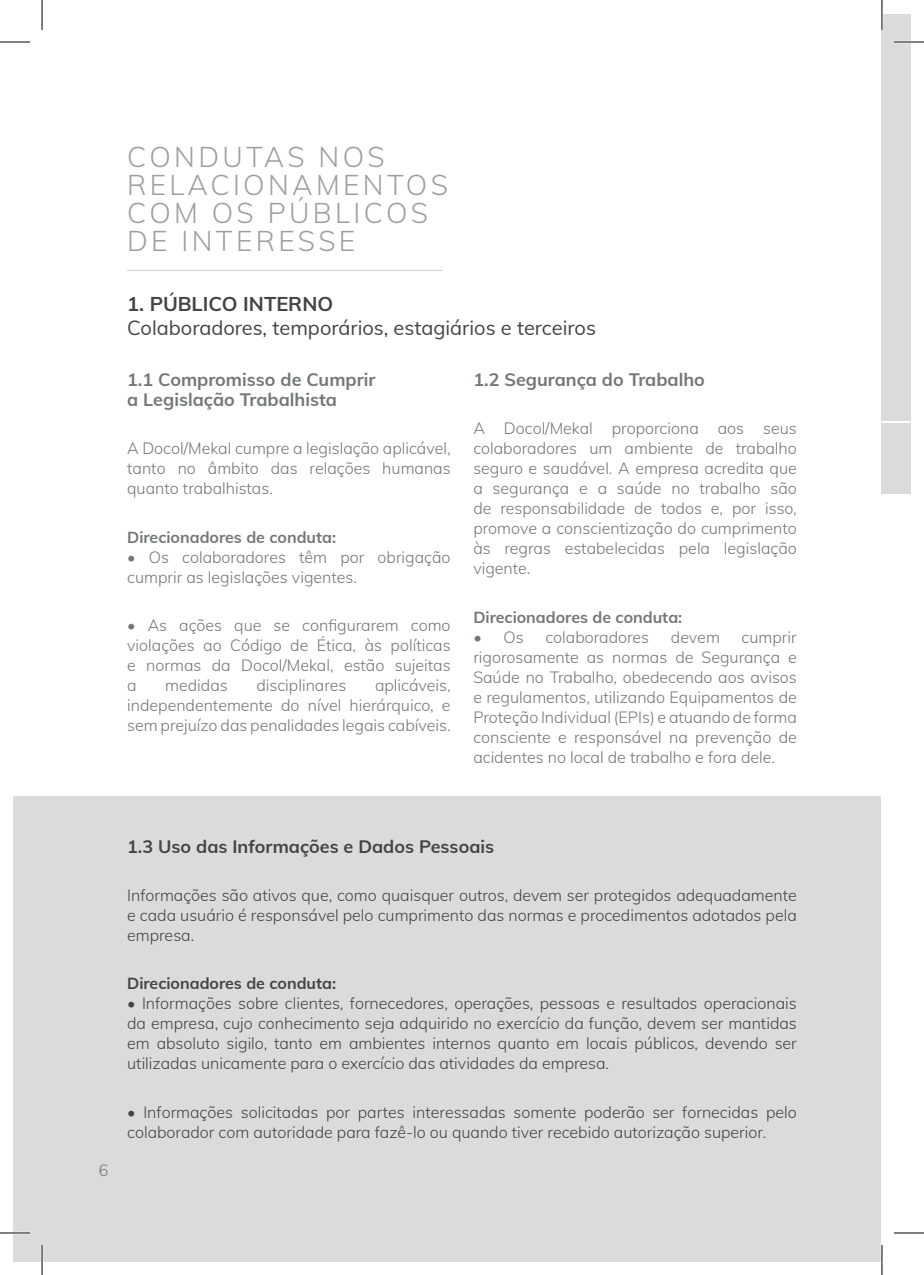
<style>
.page{position:relative;width:924px;height:1275px;background:#fff}
.page>*{position:absolute;margin:0;border:0;box-sizing:border-box;transform-origin:0 0}
.t1{font:300 28px/28px "Muli";letter-spacing:.12em;color:#9d9f9f}
.t2{font:20px/24px "Muli";color:#424545}
.t3{font:700 18px/20px "Muli";color:#727777}
.t4{font:700 18px "Muli";color:#424545}
.t5{font:300 16px/20px "Muli";color:#727777;text-align:justify}
.t6{font:300 16px/20px "Muli";color:#424545;text-align:justify}
.t7{font:700 16px "Muli";color:#727777}
.t8{font:700 16px "Muli";color:#424545}
.s1{font-weight:700}
</style>
<div class="page">
<div style="left:14px;top:796px;width:866px;height:465px;background:#dbdcda"></div>
<div style="left:880px;top:14px;width:29px;height:479px;background:#dbdcda"></div>
<hr style="left:127px;top:270px;width:315px;height:1px;background:#d0d3c2">
<hr style="left:880px;top:421px;width:29px;height:2px;background:#fff">
<hr style="left:893px;top:41px;width:30px;height:2px;background:#fff">
<hr style="left:0;top:1231px;width:30px;height:3px;background:#fff">
<hr style="left:41px;top:1245px;width:2px;height:30px;background:#fff">
<hr style="left:880px;top:0;width:2px;height:30px;background:#fff">
<hr style="left:0;top:42px;width:30px;height:1px;background:#000">
<hr style="left:893px;top:42px;width:30px;height:1px;background:#000">
<hr style="left:0;top:1232px;width:30px;height:1px;background:#000">
<hr style="left:893px;top:1232px;width:30px;height:1px;background:#000">
<hr style="left:42px;top:0;width:1px;height:30px;background:#000">
<hr style="left:42px;top:1245px;width:1px;height:30px;background:#000">
<hr style="left:881px;top:0;width:1px;height:30px;background:#000">
<hr style="left:881px;top:1245px;width:1px;height:30px;background:#000">
<p class="t1" style="left:127px;top:141px;width:322px">CONDUTAS NOS<br>RELACIONAMENTOS<br>COM OS PÚBLICOS<br>DE INTERESSE</p>
<p class="t2" style="left:127px;top:290px;width:470px"><span class="s1">1. PÚBLICO INTERNO<br></span>Colaboradores, temporários, estagiários e terceiros</p>
<p class="t3" style="left:127px;top:369px;width:250px">1.1 Compromisso de Cumprir a Legislação Trabalhista</p>
<p class="t5" style="left:127px;top:438px;width:325px">A Docol/Mekal cumpre a legislação aplicável, tanto no âmbito das relações humanas quanto trabalhistas.</p>
<p class="t7" style="left:127px;top:525px;width:210px">Direcionadores de conduta:</p>
<p class="t5" style="left:127px;top:546px;width:325px">• Os colaboradores têm por obrigação cumprir as legislações vigentes.</p>
<p class="t5" style="left:127px;top:614px;width:325px">• As ações que se configurarem como violações ao Código de Ética, às políticas e normas da Docol/Mekal, estão sujeitas a</p>
<p class="t3" style="left:473px;top:369px;width:233px">1.2 Segurança do Trabalho</p>
<p class="t5" style="left:473px;top:418px;width:325px">A Docol/Mekal proporciona aos seus colaboradores um ambiente de trabalho seguro e saudável. A empresa acredita que a segurança e a saúde no trabalho são de responsabilidade de todos e, por isso, promove a conscientização do cumprimento às regras estabelecidas pela legislação vigente.</p>
<p class="t7" style="left:473px;top:605px;width:210px">Direcionadores de conduta:</p>
<p class="t5" style="left:473px;top:626px;width:52px">• Os</p>
<p class="t5" style="left:545px;top:626px;width:105px">colaboradores</p>
<p class="t5" style="left:670px;top:626px;width:50px">devem</p>
<p class="t5" style="left:473px;top:626px;width:325px;text-indent:268px">cumprir rigorosamente as normas de Segurança e Saúde no Trabalho, obedecendo aos avisos e regulamentos, utilizando Equipamentos de Proteção Individual (EPIs) e atuando de forma consciente e responsável na prevenção de acidentes no local de trabalho e fora dele.</p>
<p class="t5" style="left:127px;top:674px;width:325px;text-indent:248px">aplicáveis, independentemente do nível hierárquico, e sem prejuízo das penalidades legais cabíveis.</p>
<p class="t5" style="left:165px;top:674px;width:64px">medidas</p>
<p class="t5" style="left:256px;top:674px;width:91px">disciplinares</p>
<p class="t5" style="left:99px;top:1159px;width:11px">6</p>
<p class="t4" style="left:127px;top:833px;width:368px">1.3 Uso das Informações e Dados Pessoais</p>
<p class="t6" style="left:127px;top:884px;width:671px">Informações são ativos que, como quaisquer outros, devem ser protegidos adequadamente e cada usuário é responsável pelo cumprimento das normas e procedimentos adotados pela empresa.</p>
<p class="t8" style="left:127px;top:972px;width:210px">Direcionadores de conduta:</p>
<p class="t6" style="left:127px;top:993px;width:671px">• Informações sobre clientes, fornecedores, operações, pessoas e resultados operacionais da empresa, cujo conhecimento seja adquirido no exercício da função, devem ser mantidas em absoluto sigilo, tanto em ambientes internos quanto em locais públicos, devendo ser utilizadas unicamente para o exercício das atividades da empresa.</p>
<p class="t6" style="left:127px;top:1101px;width:670px">• Informações solicitadas por partes interessadas somente poderão ser fornecidas pelo colaborador com autoridade para fazê-lo ou quando tiver recebido autorização superior.</p>
</div>
